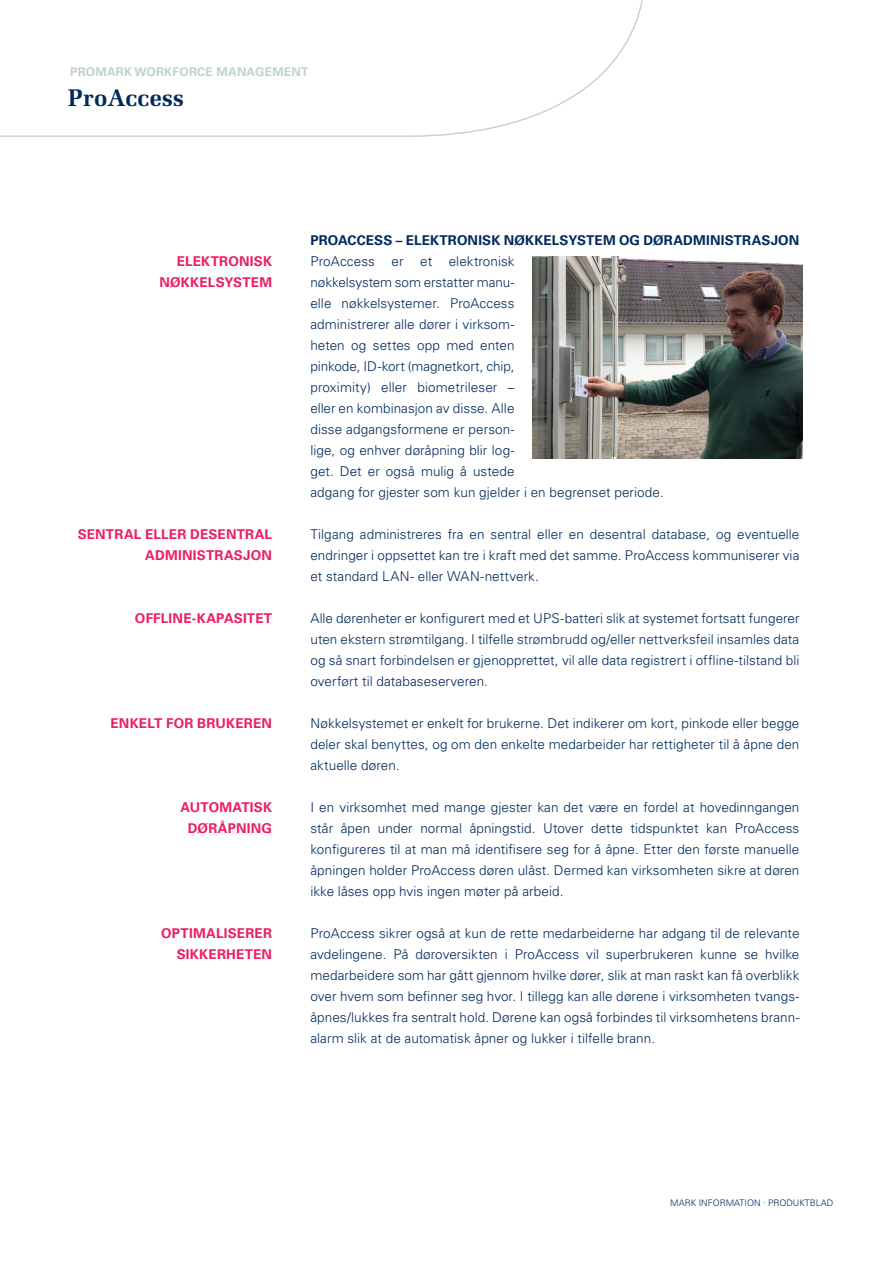
<style>
.page{position:relative;width:893px;height:1263px;background:#fff}
.page>*{position:absolute;margin:0;border:0;box-sizing:border-box;transform-origin:0 0}
.Copy{font:700 24px "Melior LT Std";letter-spacing:.01em;color:#002a5b}
.Copy-2{font:300 13.5px/21px "Univers LT Std";letter-spacing:.005em;color:#002a5b;text-align:justify}
.Copy-3{font:700 13.5px "Univers LT Std";letter-spacing:.015em;color:#ed1e60}
.Copy-4{font:700 13.5px "Univers LT Std";letter-spacing:.01em;color:#002a5b}
.Copy-5{font:700 12px "Univers LT Std";letter-spacing:.02em;color:#c1d0d4}
.Quotes_fed{font:300 9px "Univers LT Std";color:#002a5b}
</style>
<div class="page">
<svg style="left:0;top:0;width:643px;height:137px"></svg>
<img style="left:533px;top:256px;width:269px;height:202px">
<p class="Copy-5" style="left:70px;top:65px;width:240px">PROMARK WORKFORCE MANAGEMENT</p>
<p class="Copy" style="left:68px;top:84px;width:117px">ProAccess</p>
<p class="Copy-3" style="left:177px;top:254px;width:97px">ELEKTRONISK</p>
<p class="Copy-3" style="left:159px;top:275px;width:114px">NØKKELSYSTEM</p>
<p class="Copy-3" style="left:78px;top:527px;width:196px">SENTRAL ELLER DESENTRAL</p>
<p class="Copy-3" style="left:145px;top:548px;width:128px">ADMINISTRASJON</p>
<p class="Copy-3" style="left:135px;top:611px;width:139px">OFFLINE-KAPASITET</p>
<p class="Copy-3" style="left:110px;top:716px;width:163px">ENKELT FOR BRUKEREN</p>
<p class="Copy-3" style="left:180px;top:800px;width:93px">AUTOMATISK</p>
<p class="Copy-3" style="left:188px;top:821px;width:86px">DØRÅPNING</p>
<p class="Copy-3" style="left:161px;top:926px;width:112px">OPTIMALISERER</p>
<p class="Copy-3" style="left:177px;top:947px;width:97px">SIKKERHETEN</p>
<p class="Copy-4" style="left:310px;top:233px;width:490px">PROACCESS – ELEKTRONISK NØKKELSYSTEM OG DØRADMINISTRASJON</p>
<p class="Copy-2" style="left:310px;top:251px;width:206px">ProAccess er et elektronisk nøkkelsystem som erstatter manu&shy;elle nøkkelsystemer. ProAccess administrerer alle dører i virksom&shy;heten og settes opp med enten pinkode, ID-kort (magnetkort, chip, proximity) eller biometrileser – eller en kombinasjon av disse. Alle disse adgangsformene er person&shy;lige, og enhver døråpning blir log&shy;get. Det er også mulig å ustede</p>
<p class="Copy-2" style="left:310px;top:482px;width:355px">adgang for gjester som kun gjelder i en begrenset periode.</p>
<p class="Copy-2" style="left:310px;top:524px;width:490px">Tilgang administreres fra en sentral eller en desentral database, og eventuelle endringer i oppsettet kan tre i kraft med det samme. ProAccess kommuniserer via et standard LAN- eller WAN-nettverk.</p>
<p class="Copy-2" style="left:310px;top:608px;width:491px">Alle dørenheter er konfigurert med et UPS-batteri slik at systemet fortsatt fungerer uten ekstern strømtilgang. I tilfelle strømbrudd og/eller nettverksfeil insamles data og så snart forbindelsen er gjenopprettet, vil alle data registrert i offline-tilstand bli overført til databaseserveren.</p>
<p class="Copy-2" style="left:310px;top:713px;width:491px">Nøkkelsystemet er enkelt for brukerne. Det indikerer om kort, pinkode eller begge deler skal benyttes, og om den enkelte medarbeider har rettigheter til å åpne den aktuelle døren.</p>
<p class="Copy-2" style="left:310px;top:797px;width:491px">I en virksomhet med mange gjester kan det være en fordel at hovedinngangen står åpen under normal åpningstid. Utover dette tidspunktet kan ProAccess konfigureres til at man må identifisere seg for å åpne. Etter den første manuelle åpningen holder ProAccess døren ulåst. Dermed kan virksomheten sikre at døren ikke låses opp hvis ingen møter på arbeid.</p>
<p class="Copy-2" style="left:310px;top:923px;width:491px">ProAccess sikrer også at kun de rette medarbeiderne har adgang til de relevante avdelingene. På døroversikten i ProAccess vil superbrukeren kunne se hvilke medarbeidere som har gått gjennom hvilke dører, slik at man raskt kan få overblikk over hvem som befinner seg hvor. I tillegg kan alle dørene i virksomheten tvangs&shy;åpnes/lukkes fra sentralt hold. Dørene kan også forbindes til virksomhetens brann&shy;alarm slik at de automatisk åpner og lukker i tilfelle brann.</p>
<p class="Quotes_fed" style="left:670px;top:1197px;width:165px">MARK INFORMATION · PRODUKTBLAD</p>
</div>
